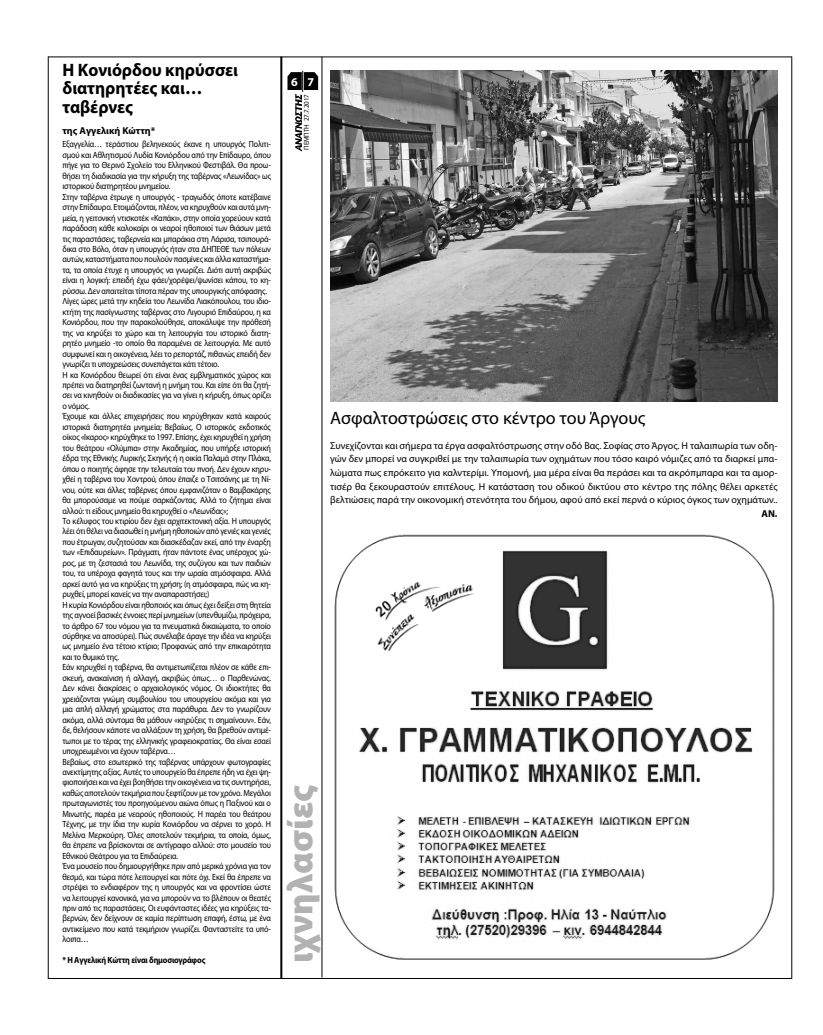
<style>
.page{position:relative;width:823px;height:1035px;background:#fff}
.page>*{position:absolute;margin:0;border:0;box-sizing:border-box;transform-origin:0 0}
.t1{font:900 36px "Myriad Pro";color:#b3b2b2}
.t2{font:700 18px/18.5px "Myriad Pro";color:#000;scale:.96 1}
.t3{font:18px "Myriad Pro";color:#000}
.t4{font:700 12px "Myriad Pro";color:#fff}
.t5{font:10px/13.7px "Myriad Pro";color:#000;text-align:justify}
.t6{font:700 10px "Myriad Pro";color:#000}
.t7{font:9px/10.5px "Myriad Pro";letter-spacing:-.02em;color:#000;scale:.9 1}
.t8{font:700 9px "Myriad Pro";letter-spacing:-.02em;color:#000;scale:.9 1}
.t9{font:7px "Myriad Pro";letter-spacing:-.01em;color:#000}
</style>
<div class="page">
<hr style="left:48px;top:57px;width:743px;height:1px;background:#000">
<hr style="left:48px;top:978px;width:743px;height:1px;background:#000">
<hr style="left:791px;top:56px;width:1px;height:923px;background:#000">
<hr style="left:48px;top:56px;width:1px;height:923px;background:#000">
<hr style="left:321px;top:57px;width:1px;height:920px;background:#000">
<hr style="left:280px;top:57px;width:2px;height:921px;background:#000">
<svg style="left:287px;top:71px;width:31px;height:80px"></svg>
<img style="left:334px;top:534px;width:441px;height:426px">
<img style="left:330px;top:71px;width:447px;height:331px">
<h2 class="t2" style="left:62px;top:60px;width:184px">Η Κονιόρδου κηρύσσει διατηρητέες και… ταβέρνες</h2>
<p class="t6" style="left:62px;top:124px;width:94px">της Αγγελική Κώττη*</p>
<p class="t7" style="left:62px;top:139px;width:233px">Εξαγγελία… τεράστιου βεληνεκούς έκανε η υπουργός Πολιτι&shy;σμού και Αθλητισμού Λυδία Κονιόρδου από την Επίδαυρο, όπου πήγε για το Θερινό Σχολείο του Ελληνικού Φεστιβάλ. Θα προω&shy;θήσει τη διαδικασία για την κήρυξη της ταβέρνας «Λεωνίδας» ως ιστορικού διατηρητέου μνημείου.<br>Στην ταβέρνα έτρωγε η υπουργός - τραγωδός όποτε κατέβαινε στην Επίδαυρο. Ετοιμάζονται, πλέον, να κηρυχθούν και αυτά μνη&shy;μεία, η γειτονική ντισκοτέκ «Καπάκι», στην οποία χορεύουν κατά παράδοση κάθε καλοκαίρι οι νεαροί ηθοποιοί των θιάσων μετά τις παραστάσεις, ταβερνεία και μπαράκια στη Λάρισα, τσιπουρά&shy;δικα στο Βόλο, όταν η υπουργός ήταν στα ΔΗΠΕΘΕ των πόλεων αυτών, καταστήματα που πουλούν πασμίνες και άλλα καταστήμα&shy;τα, τα οποία έτυχε η υπουργός να γνωρίζει. Διότι αυτή ακριβώς είναι η λογική: επειδή έχω φάει/χορέψει/ψωνίσει κάπου, το κη&shy;ρύσσω. Δεν απαιτείται τίποτα πέραν της υπουργικής απόφασης.<br>Λίγες ώρες μετά την κηδεία του Λεωνίδα Λιακόπουλου, του ιδιο&shy;κτήτη της πασίγνωστης ταβέρνας στο Λιγουριό Επιδαύρου, η κα Κονιόρδου, που την παρακολούθησε, αποκάλυψε την πρόθεσή της να κηρύξει το χώρο και τη λειτουργία του ιστορικό διατη&shy;ρητέο μνημείο -το οποίο θα παραμένει σε λειτουργία. Με αυτό συμφωνεί και η οικογένεια, λέει το ρεπορτάζ, πιθανώς επειδή δεν γνωρίζει τι υποχρεώσεις συνεπάγεται κάτι τέτοιο.<br>Η κα Κονιόρδου θεωρεί ότι είναι ένας εμβληματικός χώρος και πρέπει να διατηρηθεί ζωντανή η μνήμη του. Και είπε ότι θα ζητή&shy;σει να κινηθούν οι διαδικασίες για να γίνει η κήρυξη, όπως ορίζει ο νόμος.<br>Έχουμε και άλλες επιχειρήσεις που κηρύχθηκαν κατά καιρούς ιστορικά διατηρητέα μνημεία; Βεβαίως. Ο ιστορικός εκδοτικός οίκος «Ικαρος» κηρύχθηκε το 1997. Επίσης, έχει κηρυχθεί η χρήση του θεάτρου «Ολύμπια» στην Ακαδημίας, που υπήρξε ιστορική έδρα της Εθνικής Λυρικής Σκηνής ή η οικία Παλαμά στην Πλάκα, όπου ο ποιητής άφησε την τελευταία του πνοή. Δεν έχουν κηρυ&shy;χθεί η ταβέρνα του Χοντρού, όπου έπαιζε ο Τσιτσάνης με τη Νί&shy;νου, ούτε και άλλες ταβέρνες όπου εμφανιζόταν ο Βαμβακάρης θα μπορούσαμε να πούμε σαρκάζοντας. Αλλά το ζήτημα είναι αλλού: τι είδους μνημείο θα κηρυχθεί ο «Λεωνίδας»;<br>Το κέλυφος του κτιρίου δεν έχει αρχιτεκτονική αξία. Η υπουργός λέει ότι θέλει να διασωθεί η μνήμη ηθοποιών από γενιές και γενιές που έτρωγαν, συζητούσαν και διασκέδαζαν εκεί, από την έναρξη των «Επιδαυρείων». Πράγματι, ήταν πάντοτε ένας υπέροχος χώ&shy;ρος, με τη ζεστασιά του Λεωνίδα, της συζύγου και των παιδιών του, τα υπέροχα φαγητά τους και την ωραία ατμόσφαιρα. Αλλά αρκεί αυτό για να κηρύξεις τη χρήση; (η ατμόσφαιρα, πώς να κη&shy;ρυχθεί, μπορεί κανείς να την αναπαραστήσει;)<br>Η κυρία Κονιόρδου είναι ηθοποιός και όπως έχει δείξει στη θητεία της αγνοεί βασικές έννοιες περί μνημείων (υπενθυμίζω, πρόχειρα, το άρθρο 67 του νόμου για τα πνευματικά δικαιώματα, το οποίο σύρθηκε να αποσύρει). Πώς συνέλαβε άραγε την ιδέα να κηρύξει ως μνημείο ένα τέτοιο κτίριο; Προφανώς από την επικαιρότητα και το θυμικό της.<br>Εάν κηρυχθεί η ταβέρνα, θα αντιμετωπίζεται πλέον σε κάθε επι&shy;σκευή, ανακαίνιση ή αλλαγή, ακριβώς όπως… ο Παρθενώνας.<br>Δεν κάνει διακρίσεις ο αρχαιολογικός νόμος. Οι ιδιοκτήτες θα χρειάζονται γνώμη συμβουλίου του υπουργείου ακόμα και για μια απλή αλλαγή χρώματος στα παράθυρα. Δεν το γνωρίζουν ακόμα, αλλά σύντομα θα μάθουν «κηρύξεις τι σημαίνουν». Εάν, δε, θελήσουν κάποτε να αλλάξουν τη χρήση, θα βρεθούν αντιμέ&shy;τωποι με το τέρας της ελληνικής γραφειοκρατίας. Θα είναι εσαεί υποχρεωμένοι να έχουν ταβέρνα…<br>Βεβαίως, στο εσωτερικό της ταβέρνας υπάρχουν φωτογραφίες ανεκτίμητης αξίας. Αυτές το υπουργείο θα έπρεπε ήδη να έχει ψη&shy;φιοποιήσει και να έχει βοηθήσει την οικογένεια να τις συντηρήσει, καθώς αποτελούν τεκμήρια που ξεφτίζουν με τον χρόνο. Μεγάλοι πρωταγωνιστές του προηγούμενου αιώνα όπως η Παξινού και ο Μινωτής, παρέα με νεαρούς ηθοποιούς. Η παρέα του θεάτρου Τέχνης, με την ίδια την κυρία Κονιόρδου να σέρνει το χορό. Η Μελίνα Μερκούρη. Όλες αποτελούν τεκμήρια, τα οποία, όμως, θα έπρεπε να βρίσκονται σε αντίγραφο αλλού: στο μουσείο του Εθνικού Θεάτρου για τα Επιδαύρεια.<br>Ένα μουσείο που δημιουργήθηκε πριν από μερικά χρόνια για τον θεσμό, και τώρα πότε λειτουργεί και πότε όχι. Εκεί θα έπρεπε να στρέψει το ενδιαφέρον της η υπουργός και να φροντίσει ώστε να λειτουργεί κανονικά, για να μπορούν να το βλέπουν οι θεατές πριν από τις παραστάσεις. Οι ευφάνταστες ιδέες για κηρύξεις τα&shy;βερνών, δεν δείχνουν σε καμία περίπτωση επαφή, έστω, με ένα αντικείμενο που κατά τεκμήριον γνωρίζει. Φανταστείτε τα υπό&shy;λοιπα…</p>
<p class="t8" style="left:62px;top:954px;width:160px">* Η Αγγελική Κώττη είναι δημοσιογράφος</p>
<h3 class="t4" style="left:291px;top:74px;width:24px">6 7</h3>
<p class="t9" style="left:302px;top:150px;width:57px;rotate:-90deg">ΠΕΜΠΤΗ 27.7.2017</p>
<h2 class="t3" style="left:330px;top:406px;width:316px">Ασφαλτοστρώσεις στο κέντρο του Άργους</h2>
<p class="t5" style="left:330px;top:438px;width:448px">Συνεχίζονται και σήμερα τα έργα ασφαλτόστρωσης στην οδό Βας. Σοφίας στο Άργος. Η ταλαιπωρία των οδη&shy;γών δεν μπορεί να συγκριθεί με την ταλαιπωρία των οχημάτων που τόσο καιρό νόμιζες από τα διαρκεί μπα&shy;λώματα πως επρόκειτο για καλντερίμι. Υπομονή, μια μέρα είναι θα περάσει και τα ακρόπμπαρα και τα αμορ&shy;τισέρ θα ξεκουραστούν επιτέλους. Η κατάσταση του οδικού δικτύου στο κέντρο της πόλης θέλει αρκετές βελτιώσεις παρά την οικονομική στενότητα του δήμου, αφού από εκεί περνά ο κύριος όγκος των οχημάτων..</p>
<p class="t6" style="left:761px;top:507px;width:18px">ΑΝ.</p>
<h1 class="t1" style="left:276px;top:963px;width:180px;rotate:-90deg">ιχνηλασίες</h1>
</div>
